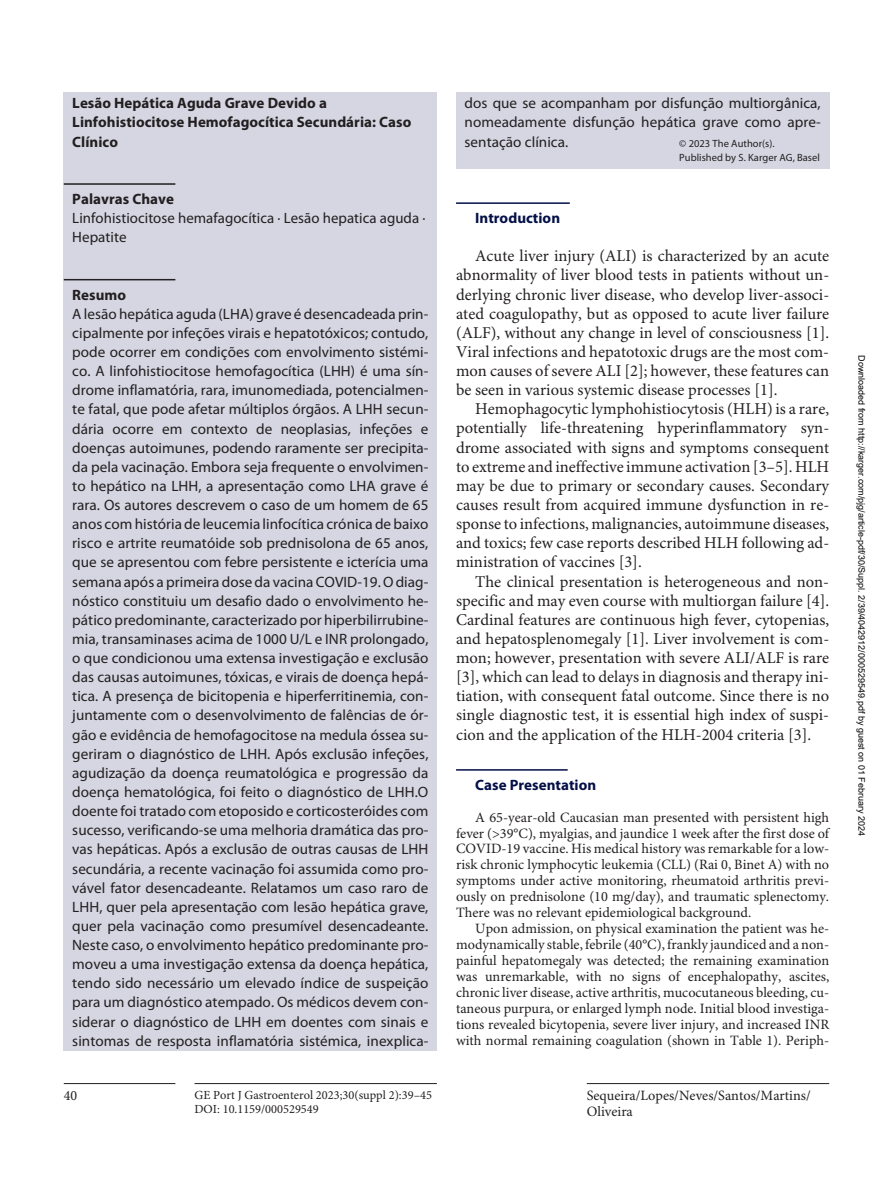
<style>
.page{position:relative;width:893px;height:1191px;background:#fff}
.page>*{position:absolute;margin:0;border:0;box-sizing:border-box;transform-origin:0 0}
.t1{font:16.5px/19px "Minion Pro";color:#231f20;text-align:justify}
.t2{font:15px/19.2px "Myriad Pro";letter-spacing:.005em;color:#231f20;text-align:justify}
.t3{font:700 15px/19.2px "Myriad Pro";letter-spacing:.005em;color:#231f20}
.t4{font:700 15px "Myriad Pro";letter-spacing:.005em;color:#030f47}
.t5{font:14.25px/15.9px "Minion Pro";color:#231f20;text-align:justify}
.t6{font:12.3px/14px "Minion Pro";color:#231f20}
.t7{font:10.5px/14.7px "Myriad Pro";letter-spacing:.005em;color:#231f20}
.t8{font:9px "Arial";color:#000}
</style>
<div class="page">
<hr style="left:64px;top:1083px;width:111px;height:1px;background:#231f20">
<hr style="left:195px;top:1083px;width:242px;height:1px;background:#231f20">
<hr style="left:587px;top:1083px;width:242px;height:1px;background:#231f20">
<div style="left:456px;top:92px;width:373px;height:77px;background:#d5d6e2"></div>
<div style="left:64px;top:92px;width:373px;height:959px;background:#d5d6e2"></div>
<hr style="left:64px;top:183px;width:111px;height:2px;background:#231f20">
<hr style="left:64px;top:279px;width:111px;height:1px;background:#231f20">
<hr style="left:456px;top:202px;width:114px;height:2px;background:#030f47">
<hr style="left:456px;top:769px;width:112px;height:1px;background:#030f47">
<p class="t3" style="left:72px;top:94px;width:341px">Lesão Hepática Aguda Grave Devido a<br>Linfohistiocitose Hemofagocítica Secundária: Caso<br>Clínico</p>
<p class="t3" style="left:72px;top:189px;width:103px">Palavras Chave</p>
<p class="t2" style="left:72px;top:209px;width:355px">Linfohistiocitose hemafagocítica · Lesão hepatica aguda ·<br>Hepatite</p>
<p class="t3" style="left:72px;top:285px;width:55px">Resumo</p>
<p class="t2" style="left:72px;top:304px;width:358px">A lesão hepática aguda (LHA) grave é desencadeada prin&shy;cipalmente por infeções virais e hepatotóxicos; contudo, pode ocorrer em condições com envolvimento sistémi&shy;co. A linfohistiocitose hemofagocítica (LHH) é uma sín&shy;drome inflamatória, rara, imunomediada, potencialmen&shy;te fatal, que pode afetar múltiplos órgãos. A LHH secun&shy;dária ocorre em contexto de neoplasias, infeções e doenças autoimunes, podendo raramente ser precipita&shy;da pela vacinação. Embora seja frequente o envolvimen&shy;to hepático na LHH, a apresentação como LHA grave é rara. Os autores descrevem o caso de um homem de 65 anos com história de leucemia linfocítica crónica de baixo risco e artrite reumatóide sob prednisolona de 65 anos, que se apresentou com febre persistente e icterícia uma semana após a primeira dose da vacina COVID-19. O diag&shy;nóstico constituiu um desafio dado o envolvimento he&shy;pático predominante, caracterizado por hiperbilirrubine&shy;mia, transaminases acima de 1000 U/L e INR prolongado, o que condicionou uma extensa investigação e exclusão das causas autoimunes, tóxicas, e virais de doença hepá&shy;tica. A presença de bicitopenia e hiperferritinemia, con&shy;juntamente com o desenvolvimento de falências de ór&shy;gão e evidência de hemofagocitose na medula óssea su&shy;geriram o diagnóstico de LHH. Após exclusão infeções, agudização da doença reumatológica e progressão da doença hematológica, foi feito o diagnóstico de LHH.O doente foi tratado com etoposido e corticosteróides com sucesso, verificando-se uma melhoria dramática das pro&shy;vas hepáticas. Após a exclusão de outras causas de LHH secundária, a recente vacinação foi assumida como pro&shy;vável fator desencadeante. Relatamos um caso raro de LHH, quer pela apresentação com lesão hepática grave, quer pela vacinação como presumível desencadeante.<br>Neste caso, o envolvimento hepático predominante pro&shy;moveu a uma investigação extensa da doença hepática, tendo sido necessário um elevado índice de suspeição para um diagnóstico atempado. Os médicos devem con&shy;siderar o diagnóstico de LHH em doentes com sinais e sintomas de resposta inflamatória sistémica, inexplica-</p>
<p class="t5" style="left:64px;top:1088px;width:15px">40</p>
<p class="t6" style="left:195px;top:1088px;width:239px">GE Port J Gastroenterol 2023;30(suppl 2):39–45<br>DOI: 10.1159/000529549</p>
<p class="t2" style="left:465px;top:94px;width:358px">dos que se acompanham por disfunção multiorgânica, nomeadamente disfunção hepática grave como apre&shy;sentação clínica.</p>
<p class="t7" style="left:679px;top:136px;width:142px">© 2023 The Author(s).<br>Published by S. Karger AG, Basel</p>
<p class="t4" style="left:475px;top:210px;width:86px">Introduction</p>
<p class="t1" style="left:456px;top:247px;width:375px;text-indent:19px">Acute liver injury (ALI) is characterized by an acute abnormality of liver blood tests in patients without un&shy;derlying chronic liver disease, who develop liver-associ&shy;ated coagulopathy, but as opposed to acute liver failure (ALF), without any change in level of consciousness [1].<br>Viral infections and hepatotoxic drugs are the most com&shy;mon causes of severe ALI [2]; however, these features can be seen in various systemic disease processes [1].</p>
<p class="t1" style="left:456px;top:400px;width:375px;text-indent:19px">Hemophagocytic lymphohistiocytosis (HLH) is a rare, potentially life-threatening hyperinflammatory syn&shy;drome associated with signs and symptoms consequent to extreme and ineffective immune activation [3–5]. HLH may be due to primary or secondary causes. Secondary causes result from acquired immune dysfunction in re&shy;sponse to infections, malignancies, autoimmune diseases, and toxics; few case reports described HLH following ad&shy;ministration of vaccines [3].</p>
<p class="t1" style="left:456px;top:572px;width:375px;text-indent:19px">The clinical presentation is heterogeneous and non&shy;specific and may even course with multiorgan failure [4].<br>Cardinal features are continuous high fever, cytopenias, and hepatosplenomegaly [1]. Liver involvement is com&shy;mon; however, presentation with severe ALI/ALF is rare [3], which can lead to delays in diagnosis and therapy ini&shy;tiation, with consequent fatal outcome. Since there is no single diagnostic test, it is essential high index of suspi&shy;cion and the application of the HLH-2004 criteria [3].</p>
<p class="t4" style="left:475px;top:776px;width:123px">Case Presentation</p>
<p class="t5" style="left:456px;top:809px;width:375px;text-indent:19px">A 65-year-old Caucasian man presented with persistent high fever (&gt;39°C), myalgias, and jaundice 1 week after the first dose of COVID-19 vaccine. His medical history was remarkable for a low&shy;risk chronic lymphocytic leukemia (CLL) (Rai 0, Binet A) with no symptoms under active monitoring, rheumatoid arthritis previ&shy;ously on prednisolone (10 mg/day), and traumatic splenectomy.<br>There was no relevant epidemiological background.</p>
<p class="t5" style="left:456px;top:921px;width:375px;text-indent:19px">Upon admission, on physical examination the patient was he&shy;modynamically stable, febrile (40°C), frankly jaundiced and a non&shy;painful hepatomegaly was detected; the remaining examination was unremarkable, with no signs of encephalopathy, ascites, chronic liver disease, active arthritis, mucocutaneous bleeding, cu&shy;taneous purpura, or enlarged lymph node. Initial blood investiga&shy;tions revealed bicytopenia, severe liver injury, and increased INR with normal remaining coagulation (shown in Table 1). Periph-</p>
<p class="t5" style="left:587px;top:1088px;width:225px">Sequeira/Lopes/Neves/Santos/Martins/<br>Oliveira</p>
<p class="t8" style="left:865px;top:355px;width:481px;rotate:90deg">Downloaded from http://karger.com/pjg/article-pdf/30/Suppl. 2/39/4042912/000529549.pdf by guest on 01 February 2024</p>
</div>
